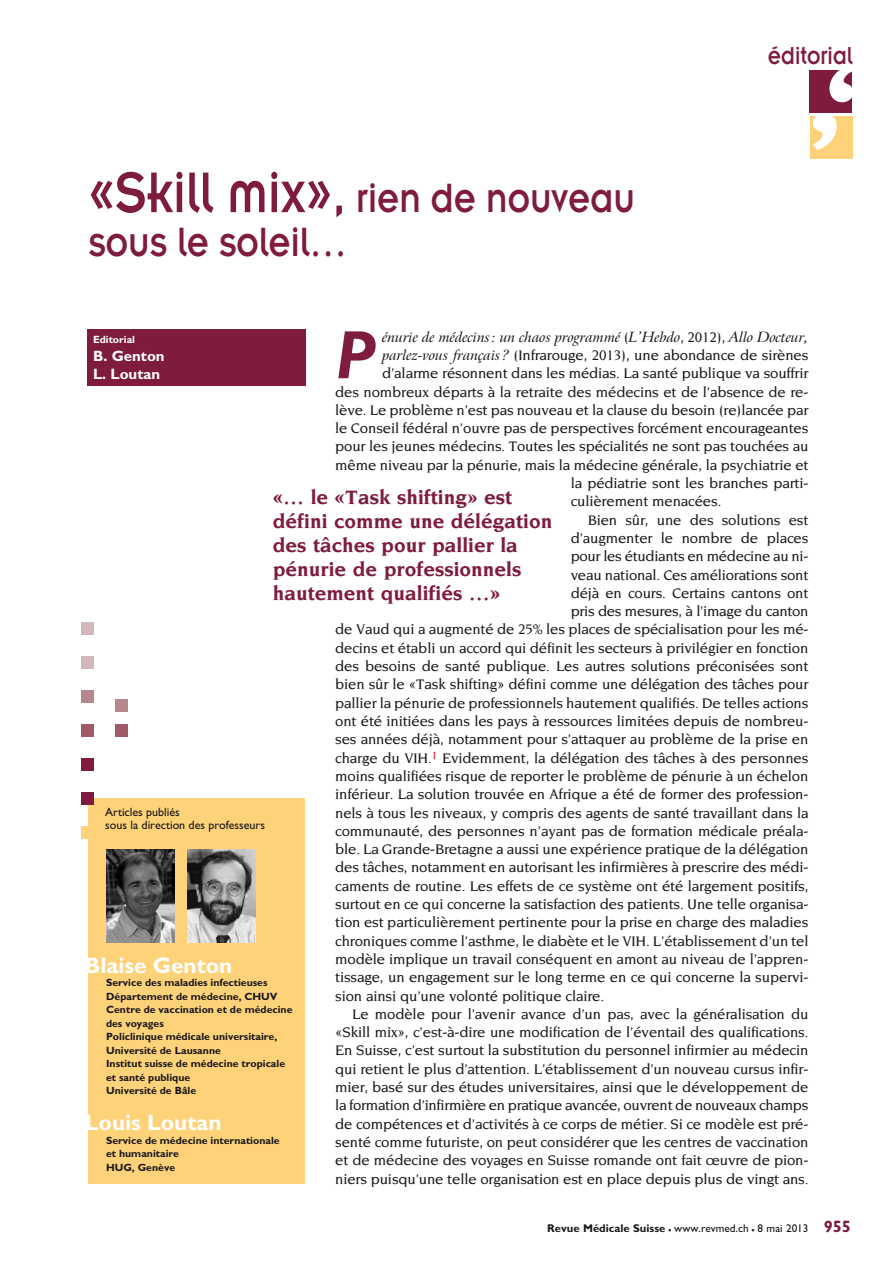
<style>
.page{position:relative;width:893px;height:1263px;background:#fff}
.page>*{position:absolute;margin:0;border:0;box-sizing:border-box;transform-origin:0 0}
.t1{font:133.65px "Meta Plus";color:#fff;scale:1.15 1}
.t2{font:italic 700 68.7px "Gill Sans";color:#7e1b3f}
.t3{font:45px/43.5px "Insignia";color:#7e1b3f;scale:.83 1}
.t4{font:27px "Insignia";color:#7e1b3f;scale:.83 1}
.t5{font:700 22.5px "Gill Sans";color:#fff}
.t6{font:700 21px/24px "Novarese";color:#7e1b3f}
.t7{font:500 15px "Novarese";letter-spacing:-.01em;color:#1a171c}
.t8{font:700 15px/18px "Gill Sans";color:#fff}
.t9{font:italic 14.25px "Arrus BT";letter-spacing:-.01em;color:#1a171c;scale:1.05 1}
.t10{font:12px/13.5px "Gill Sans";color:#1a171c}
.t11{font:11.25px "Gill Sans";color:#1a171c}
.t12{font:700 10.5px/13.5px "Gill Sans";color:#1a171c}
.t13{font:700 10.5px "Gill Sans";color:#fff}
.s1{font-size:63px}
.s2{font-family:"Novarese";font-weight:500;font-style:normal;font-size:15px}
.s3{font-family:"Arrus BT";font-weight:400;font-style:italic;font-size:14.25px}
.s4{font-weight:700}
.s5{font-weight:700;font-size:16.5px}
.s6{font-weight:700;font-size:16.5px;color:#7e1b3f}
</style>
<div class="page">
<div style="left:810px;top:116px;width:42px;height:43px;background:#fdd279"></div>
<div style="left:810px;top:71px;width:42px;height:42px;background:#7e1b3f"></div>
<div style="left:87px;top:329px;width:218px;height:57px;background:#7e1b3f"></div>
<div style="left:88px;top:798px;width:217px;height:385px;background:#fdd279"></div>
<div style="left:81px;top:656px;width:13px;height:13px;background:#d3b6b9"></div>
<div style="left:81px;top:622px;width:13px;height:13px;background:#d3b6b9"></div>
<div style="left:81px;top:690px;width:13px;height:13px;background:#b8878d"></div>
<div style="left:81px;top:724px;width:13px;height:13px;background:#9f5967"></div>
<div style="left:115px;top:699px;width:13px;height:13px;background:#b8878d"></div>
<div style="left:115px;top:724px;width:13px;height:13px;background:#9f5967"></div>
<div style="left:81px;top:758px;width:13px;height:13px;background:#7e1b3f"></div>
<div style="left:81px;top:792px;width:13px;height:13px;background:#7e1b3f"></div>
<div style="left:81px;top:826px;width:13px;height:13px;background:#fdd279"></div>
<img style="left:107px;top:849px;width:68px;height:94px">
<img style="left:188px;top:849px;width:68px;height:94px">
<h3 class="t4" style="left:768px;top:42px;width:104px">éditorial</h3>
<h1 class="t1" style="left:822px;top:36px;width:37px">‘</h1>
<h3 class="t3" style="left:89px;top:176px;width:660px"><span class="s1">«Skill mix»,</span> rien de nouveau sous le soleil…</h3>
<h1 class="t1" style="left:844px;top:179px;width:37px;rotate:-180deg">‘</h1>
<h2 class="t2" style="left:335px;top:315px;width:42px">P</h2>
<p class="t9" style="left:382px;top:328px;width:408px">énurie de médecins: un chaos programmé <span class="s2">(</span>L’Hebdo<span class="s2">, 2012),</span> Allo Docteur,</p>
<p class="t13" style="left:93px;top:333px;width:44px">Editorial</p>
<p class="t8" style="left:93px;top:347px;width:73px">B. Genton<br>L. Loutan</p>
<p class="t7" style="left:382px;top:347px;width:428px"><span class="s3">parlez-vous français?</span> (Infrarouge, 2013), une abondance de sirènes</p>
<p class="t7" style="left:382px;top:365px;width:428px">d’alarme résonnent dans les médias. La santé publique va souffrir</p>
<p class="t7" style="left:335px;top:383px;width:475px">des nombreux départs à la retraite des médecins et de l’absence de re-</p>
<p class="t7" style="left:335px;top:402px;width:475px">lève. Le problème n’est pas nouveau et la clause du besoin (re)lancée par</p>
<p class="t7" style="left:335px;top:420px;width:475px">le Conseil fédéral n’ouvre pas de perspectives forcément encourageantes</p>
<p class="t7" style="left:335px;top:438px;width:475px">pour les jeunes médecins. Toutes les spécialités ne sont pas touchées au</p>
<p class="t7" style="left:335px;top:456px;width:475px">même niveau par la pénurie, mais la médecine générale, la psychiatrie et</p>
<p class="t7" style="left:571px;top:475px;width:239px">la pédiatrie sont les branches parti-</p>
<p class="t7" style="left:571px;top:493px;width:152px">culièrement menacées.</p>
<p class="t7" style="left:588px;top:511px;width:222px">Bien sûr, une des solutions est</p>
<p class="t7" style="left:571px;top:530px;width:239px">d’augmenter le nombre de places</p>
<p class="t7" style="left:571px;top:548px;width:239px">pour les étudiants en médecine au ni-</p>
<p class="t7" style="left:571px;top:566px;width:239px">veau national. Ces améliorations sont</p>
<p class="t7" style="left:571px;top:585px;width:239px">déjà en cours. Certains cantons ont</p>
<p class="t7" style="left:571px;top:603px;width:239px">pris des mesures, à l’image du canton</p>
<p class="t7" style="left:335px;top:621px;width:475px">de Vaud qui a augmenté de 25% les places de spécialisation pour les mé-</p>
<p class="t7" style="left:335px;top:639px;width:475px">decins et établi un accord qui définit les secteurs à privilégier en fonction</p>
<p class="t7" style="left:335px;top:658px;width:475px">des besoins de santé publique. Les autres solutions préconisées sont</p>
<p class="t7" style="left:335px;top:676px;width:475px">bien sûr le «Task shifting» défini comme une délégation des tâches pour</p>
<p class="t7" style="left:335px;top:694px;width:475px">pallier la pénurie de professionnels hautement qualifiés. De telles actions</p>
<p class="t7" style="left:335px;top:713px;width:475px">ont été initiées dans les pays à ressources limitées depuis de nombreu-</p>
<p class="t7" style="left:335px;top:731px;width:475px">ses années déjà, notamment pour s’attaquer au problème de la prise en</p>
<p class="t7" style="left:335px;top:749px;width:475px">charge du VIH.<sup>1</sup> Evidemment, la délégation des tâches à des personnes</p>
<p class="t7" style="left:335px;top:768px;width:475px">moins qualifiées risque de reporter le problème de pénurie à un échelon</p>
<p class="t7" style="left:335px;top:786px;width:475px">inférieur. La solution trouvée en Afrique a été de former des profession-</p>
<p class="t7" style="left:335px;top:804px;width:475px">nels à tous les niveaux, y compris des agents de santé travaillant dans la</p>
<p class="t7" style="left:335px;top:822px;width:475px">communauté, des personnes n’ayant pas de formation médicale préala-</p>
<p class="t7" style="left:335px;top:841px;width:475px">ble. La Grande-Bretagne a aussi une expérience pratique de la délégation</p>
<p class="t7" style="left:335px;top:859px;width:475px">des tâches, notamment en autorisant les infirmières à prescrire des médi-</p>
<p class="t7" style="left:335px;top:877px;width:475px">caments de routine. Les effets de ce système ont été largement positifs,</p>
<p class="t7" style="left:335px;top:896px;width:475px">surtout en ce qui concerne la satisfaction des patients. Une telle organisa-</p>
<p class="t7" style="left:335px;top:914px;width:475px">tion est particulièrement pertinente pour la prise en charge des maladies</p>
<p class="t7" style="left:335px;top:932px;width:475px">chroniques comme l’asthme, le diabète et le VIH. L’établissement d’un tel</p>
<p class="t7" style="left:335px;top:951px;width:475px">modèle implique un travail conséquent en amont au niveau de l’appren-</p>
<p class="t7" style="left:335px;top:969px;width:475px">tissage, un engagement sur le long terme en ce qui concerne la supervi-</p>
<p class="t7" style="left:335px;top:987px;width:270px">sion ainsi qu’une volonté politique claire.</p>
<p class="t7" style="left:352px;top:1005px;width:458px">Le modèle pour l’avenir avance d’un pas, avec la généralisation du</p>
<p class="t7" style="left:335px;top:1024px;width:475px">«Skill mix», c’est-à-dire une modification de l’éventail des qualifications.</p>
<p class="t7" style="left:335px;top:1042px;width:475px">En Suisse, c’est surtout la substitution du personnel infirmier au médecin</p>
<p class="t7" style="left:335px;top:1060px;width:475px">qui retient le plus d’attention. L’établissement d’un nouveau cursus infir-</p>
<p class="t7" style="left:335px;top:1079px;width:475px">mier, basé sur des études universitaires, ainsi que le développement de</p>
<p class="t7" style="left:335px;top:1097px;width:475px">la formation d’infirmière en pratique avancée, ouvrent de nouveaux champs</p>
<p class="t7" style="left:335px;top:1115px;width:475px">de compétences et d’activités à ce corps de métier. Si ce modèle est pré-</p>
<p class="t7" style="left:335px;top:1134px;width:475px">senté comme futuriste, on peut considérer que les centres de vaccination</p>
<p class="t7" style="left:335px;top:1152px;width:475px">et de médecine des voyages en Suisse romande ont fait œuvre de pion-</p>
<p class="t7" style="left:335px;top:1170px;width:475px">niers puisqu’une telle organisation est en place depuis plus de vingt ans.</p>
<h3 class="t6" style="left:273px;top:485px;width:281px">«… le «Task shifting» est défini comme une délégation des tâches pour pallier la pénurie de professionnels hautement qualifiés …»</h3>
<p class="t10" style="left:105px;top:805px;width:161px">Articles publiés<br>sous la direction des professeurs</p>
<h3 class="t5" style="left:85px;top:952px;width:149px">Blaise Genton</h3>
<p class="t12" style="left:106px;top:976px;width:188px">Service des maladies infectieuses<br>Département de médecine, CHUV<br>Centre de vaccination et de médecine des voyages<br>Policlinique médicale universitaire,<br>Université de Lausanne<br>Institut suisse de médecine tropicale et santé publique<br>Université de Bâle</p>
<h3 class="t5" style="left:85px;top:1109px;width:138px">Louis Loutan</h3>
<p class="t12" style="left:106px;top:1133px;width:175px">Service de médecine internationale et humanitaire<br>HUG, Genève</p>
<p class="t11" style="left:547px;top:1222px;width:305px"><span class="s4">Revue Médicale Suisse</span> <span class="s5">–</span> www.revmed.ch <span class="s5">–</span> 8 mai 2013 <span class="s6">955</span></p>
</div>
